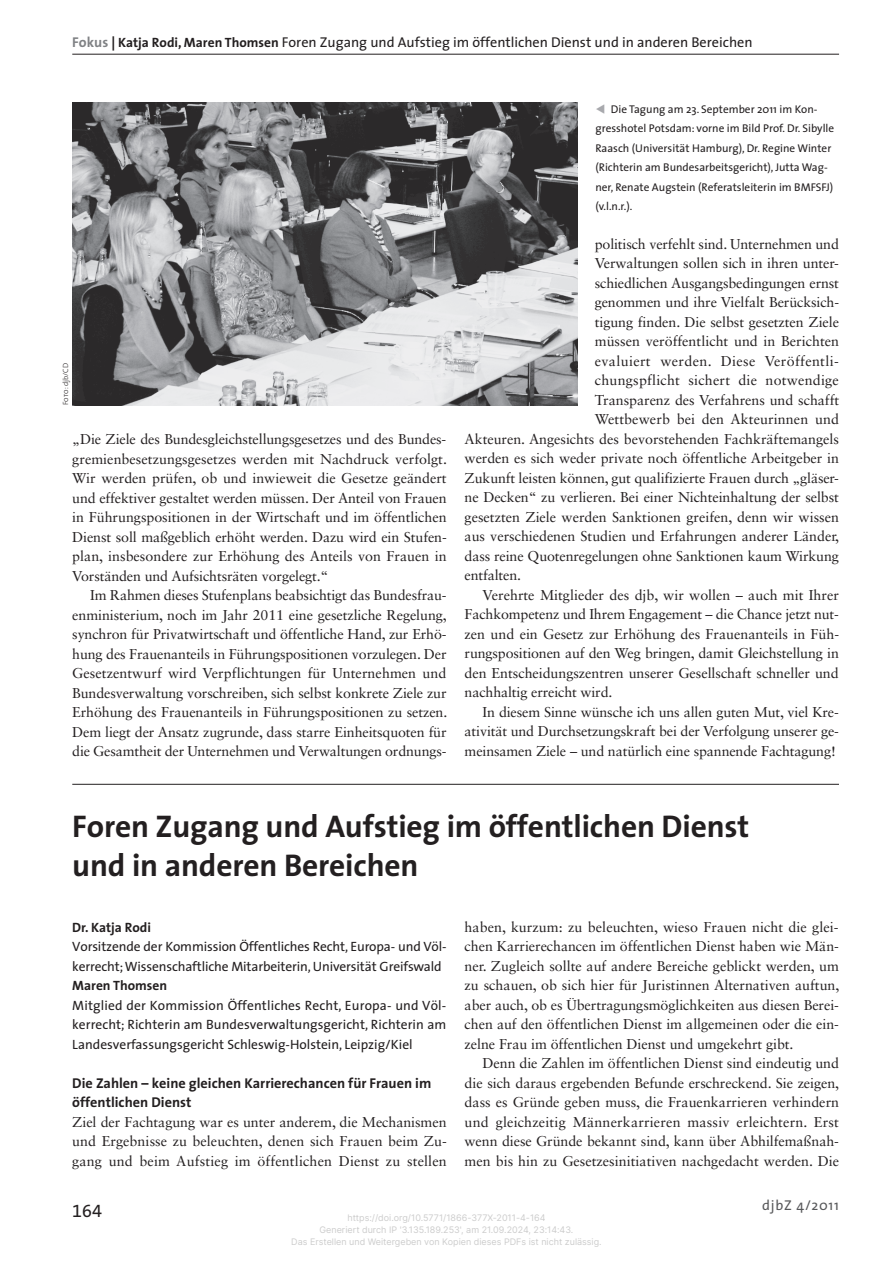
<style>
.page{position:relative;width:893px;height:1263px;background:#fff}
.page>*{position:absolute;margin:0;border:0;box-sizing:border-box;transform-origin:0 0}
.t1{font:31.5px/39px "The Sans 7 Bold Plain";letter-spacing:-.005em;color:#231f20}
.t2{font:18px "The Sans 5 Regular Expert";color:#231f20}
.t3{font:14.25px/19.5px "Sabon LT Std";letter-spacing:-.005em;color:#231f20;text-align:justify}
.t4{font:14.25px "The Sans 5";color:#231f20}
.t5{font:14.25px/19.5px "The Sans 7 Bold Plain";color:#231f20}
.t6{font:14.25px "Sabon LT Std";letter-spacing:.025em;color:#231f20}
.t7{font:14.25px "Sabon LT Std";letter-spacing:.015em;color:#231f20}
.t8{font:14.25px "The Sans 5";letter-spacing:.05em;color:#57585a}
.t9{font:13.5px/19.5px "The Sans 5";letter-spacing:-.01em;color:#231f20}
.t10{font:13.5px "The Sans 7 Bold Plain";color:#231f20}
.t11{font:11.25px/19.5px "The Sans 5";color:#231f20}
.t12{font:9px/12px "Inter";color:#ccc;text-align:center}
.t13{font:7.5px "The Sans 3 Light Caps";color:#231f20}
.s1{font-family:"The Sans 7 Bold Plain";color:#808285}
.s2{font-family:"The Sans 7 Bold Plain"}
.s3{font-family:"The Sans 7 Bold Plain";font-size:13.5px}
.s4{font-family:"The Sans 3";font-weight:300}
.s5{color:#a8a9ad}
</style>
<div class="page">
<hr style="left:72px;top:54px;width:767px;height:1px;background:#231f20">
<hr style="left:72px;top:784px;width:767px;height:1px;background:#231f20">
<img style="left:72px;top:102px;width:506px;height:303px">
<p class="t4" style="left:72px;top:30px;width:682px"><span class="s1">Fokus</span> <span class="s2">|</span> <span class="s3">Katja Rodi, Maren Thomsen</span> Foren Zugang und Aufstieg im öffentlichen Dienst und in anderen Bereichen</p>
<p class="t13" style="left:59px;top:405px;width:43px;rotate:-90deg">Foto: <span class="s4">djb</span>/CD</p>
<p class="t3" style="left:72px;top:429px;width:376px">„Die Ziele des Bundesgleichstellungsgesetzes und des Bundes&shy;gremienbesetzungsgesetzes werden mit Nachdruck verfolgt.<br>Wir werden prüfen, ob und inwieweit die Gesetze geändert und effektiver gestaltet werden müssen. Der Anteil von Frauen in Führungspositionen in der Wirtschaft und im öffentlichen Dienst soll maßgeblich erhöht werden. Dazu wird ein Stufen&shy;plan, insbesondere zur Erhöhung des Anteils von Frauen in Vorständen und Aufsichtsräten vorgelegt.“</p>
<p class="t3" style="left:72px;top:585px;width:377px;text-indent:18px">Im Rahmen dieses Stufenplans beabsichtigt das Bundesfrau&shy;enministerium, noch im Jahr 2011 eine gesetzliche Regelung, synchron für Privatwirtschaft und öffentliche Hand, zur Erhö&shy;hung des Frauenanteils in Führungspositionen vorzulegen. Der Gesetzentwurf wird Verpflichtungen für Unternehmen und Bundesverwaltung vorschreiben, sich selbst konkrete Ziele zur Erhöhung des Frauenanteils in Führungspositionen zu setzen.<br>Dem liegt der Ansatz zugrunde, dass starre Einheitsquoten für die Gesamtheit der Unternehmen und Verwaltungen ordnungs-</p>
<p class="t11" style="left:595px;top:99px;width:240px"><span class="s5">▼</span> Die Tagung am 23. September 2011 im Kon&shy;gresshotel Potsdam: vorne im Bild Prof. Dr. Sibylle Raasch (Universität Hamburg), Dr. Regine Winter (Richterin am Bundesarbeitsgericht), Jutta Wag&shy;ner, Renate Augstein (Referatsleiterin im BMFSFJ) (v.l.n.r.).</p>
<p class="t3" style="left:595px;top:234px;width:246px">politisch verfehlt sind. Unternehmen und</p>
<p class="t3" style="left:595px;top:254px;width:245px">Verwaltungen sollen sich in ihren unter-</p>
<p class="t3" style="left:595px;top:273px;width:246px">schiedlichen Ausgangsbedingungen ernst</p>
<p class="t3" style="left:595px;top:293px;width:246px">genommen und ihre Vielfalt Berücksich-</p>
<p class="t3" style="left:595px;top:312px;width:246px">tigung finden. Die selbst gesetzten Ziele</p>
<p class="t3" style="left:595px;top:332px;width:246px">müssen veröffentlicht und in Berichten</p>
<p class="t6" style="left:595px;top:352px;width:246px">evaluiert werden. Diese Veröffentli-</p>
<p class="t7" style="left:595px;top:372px;width:246px">chungspflicht sichert die notwendige</p>
<p class="t3" style="left:595px;top:390px;width:246px">Transparenz des Verfahrens und schafft</p>
<p class="t3" style="left:595px;top:409px;width:246px">Wettbewerb bei den Akteurinnen und</p>
<p class="t3" style="left:465px;top:429px;width:376px">Akteuren. Angesichts des bevorstehenden Fachkräftemangels</p>
<p class="t3" style="left:465px;top:448px;width:376px">werden es sich weder private noch öffentliche Arbeitgeber in</p>
<p class="t3" style="left:465px;top:468px;width:376px">Zukunft leisten können, gut qualifizierte Frauen durch „gläser-</p>
<p class="t3" style="left:465px;top:487px;width:376px">ne Decken“ zu verlieren. Bei einer Nichteinhaltung der selbst</p>
<p class="t3" style="left:465px;top:507px;width:376px">gesetzten Ziele werden Sanktionen greifen, denn wir wissen</p>
<p class="t3" style="left:465px;top:526px;width:376px">aus verschiedenen Studien und Erfahrungen anderer Länder,</p>
<p class="t3" style="left:465px;top:546px;width:376px">dass reine Quotenregelungen ohne Sanktionen kaum Wirkung</p>
<p class="t3" style="left:465px;top:565px;width:58px">entfalten.</p>
<p class="t3" style="left:483px;top:585px;width:358px">Verehrte Mitglieder des djb, wir wollen – auch mit Ihrer</p>
<p class="t3" style="left:465px;top:604px;width:376px">Fachkompetenz und Ihrem Engagement – die Chance jetzt nut-</p>
<p class="t3" style="left:465px;top:624px;width:376px">zen und ein Gesetz zur Erhöhung des Frauenanteils in Füh-</p>
<p class="t3" style="left:465px;top:643px;width:376px">rungspositionen auf den Weg bringen, damit Gleichstellung in</p>
<p class="t3" style="left:465px;top:663px;width:376px">den Entscheidungszentren unserer Gesellschaft schneller und</p>
<p class="t3" style="left:465px;top:682px;width:149px">nachhaltig erreicht wird.</p>
<p class="t3" style="left:483px;top:702px;width:358px">In diesem Sinne wünsche ich uns allen guten Mut, viel Kre-</p>
<p class="t3" style="left:465px;top:721px;width:376px">ativität und Durchsetzungskraft bei der Verfolgung unserer ge-</p>
<p class="t3" style="left:465px;top:741px;width:373px">meinsamen Ziele – und natürlich eine spannende Fachtagung!</p>
<h1 class="t1" style="left:72px;top:806px;width:678px">Foren Zugang und Aufstieg im öffentlichen Dienst und in anderen Bereichen</h1>
<p class="t10" style="left:72px;top:916px;width:80px">Dr. Katja Rodi</p>
<p class="t9" style="left:72px;top:936px;width:376px">Vorsitzende der Kommission Öffentliches Recht, Europa- und Völ&shy;kerrecht; Wissenschaftliche Mitarbeiterin, Universität Greifswald</p>
<p class="t10" style="left:72px;top:974px;width:96px">Maren Thomsen</p>
<p class="t9" style="left:72px;top:995px;width:376px;text-align:justify">Mitglied der Kommission Öffentliches Recht, Europa- und Völ&shy;kerrecht; Richterin am Bundesverwaltungsgericht, Richterin am Landesverfassungsgericht Schleswig-Holstein, Leipzig/Kiel</p>
<p class="t5" style="left:72px;top:1073px;width:361px">Die Zahlen – keine gleichen Karrierechancen für Frauen im öffentlichen Dienst</p>
<p class="t3" style="left:72px;top:1112px;width:376px">Ziel der Fachtagung war es unter anderem, die Mechanismen und Ergebnisse zu beleuchten, denen sich Frauen beim Zu&shy;gang und beim Aufstieg im öffentlichen Dienst zu stellen</p>
<p class="t3" style="left:465px;top:917px;width:376px">haben, kurzum: zu beleuchten, wieso Frauen nicht die glei&shy;chen Karrierechancen im öffentlichen Dienst haben wie Män&shy;ner. Zugleich sollte auf andere Bereiche geblickt werden, um zu schauen, ob sich hier für Juristinnen Alternativen auftun, aber auch, ob es Übertragungsmöglichkeiten aus diesen Berei&shy;chen auf den öffentlichen Dienst im allgemeinen oder die ein&shy;zelne Frau im öffentlichen Dienst und umgekehrt gibt.</p>
<p class="t3" style="left:465px;top:1053px;width:376px;text-indent:18px">Denn die Zahlen im öffentlichen Dienst sind eindeutig und die sich daraus ergebenden Befunde erschreckend. Sie zeigen, dass es Gründe geben muss, die Frauenkarrieren verhindern und gleichzeitig Männerkarrieren massiv erleichtern. Erst wenn diese Gründe bekannt sind, kann über Abhilfemaßnah&shy;men bis hin zu Gesetzesinitiativen nachgedacht werden. Die</p>
<p class="t2" style="left:72px;top:1195px;width:31px">164</p>
<p class="t12" style="left:291px;top:1212px;width:312px">https://doi.org/10.5771/1866-377X-2011-4-164<br>Generiert durch IP '3.135.189.253', am 21.09.2024, 23:14:43.<br>Das Erstellen und Weitergeben von Kopien dieses PDFs ist nicht zulässig.</p>
<p class="t8" style="left:762px;top:1193px;width:78px">djbZ 4/2011</p>
</div>
